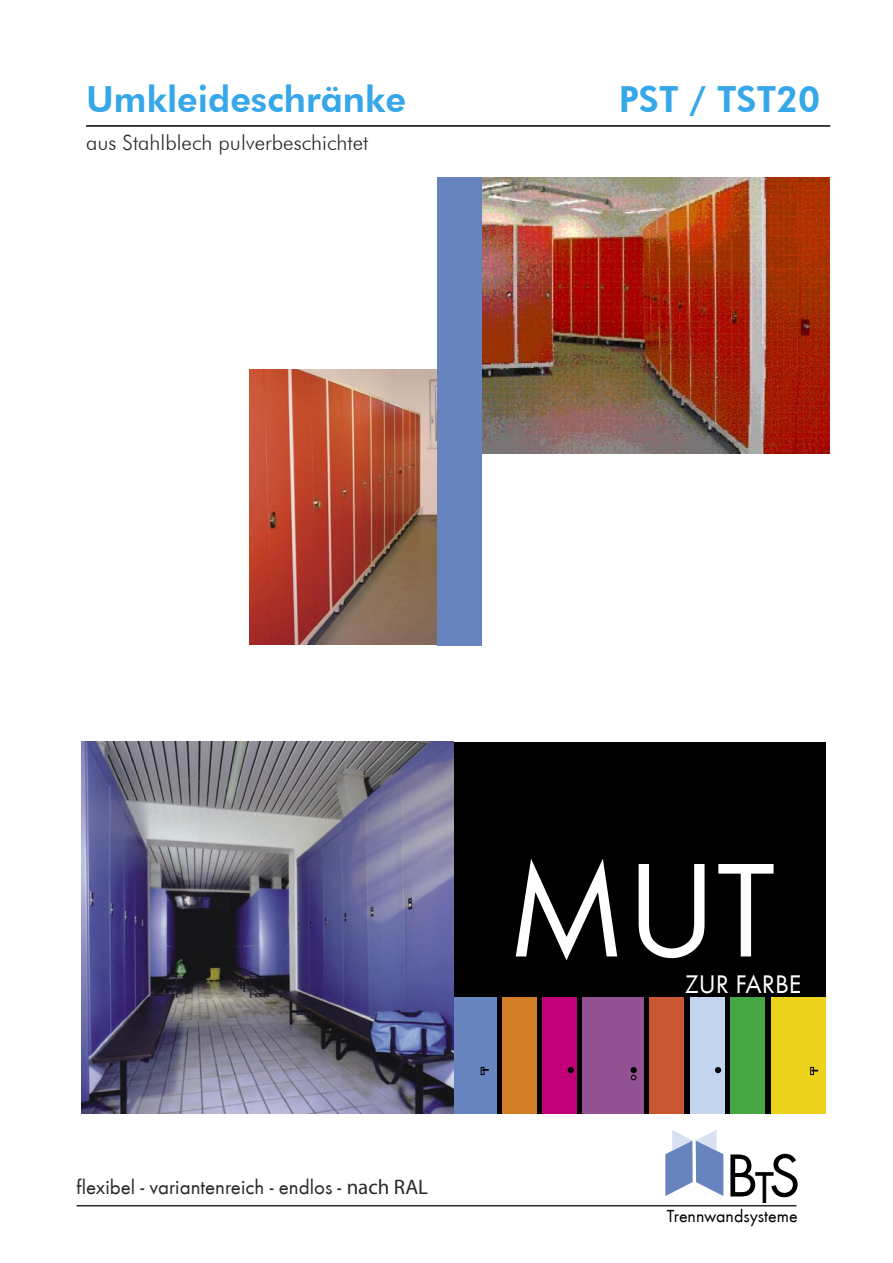
<style>
.page{position:relative;width:893px;height:1263px;background:#fff}
.page>*{position:absolute;margin:0;border:0;box-sizing:border-box;transform-origin:0 0}
.t1{font:138.75px "Futura TEE";color:#fff}
.t2{font:63px "Futura TEE";color:#000}
.t3{font:800 36px "Futura BT";color:#36a7e9}
.t4{font:26.25px "Futura TEE";color:#fff}
.t5{font:21px "Futura TEE";color:#2a2a2a}
.t6{font:300 21px "Futura BT";color:#2a2a2a}
.t7{font:18px "Futura TEE";color:#000}
.s1{font-style:inherit}
</style>
<div class="page">
<hr style="left:77px;top:1205px;width:719px;height:1px;background:#2a2a2a">
<svg style="left:665px;top:1130px;width:58px;height:66px"></svg>
<img style="left:250px;top:369px;width:187px;height:276px">
<div style="left:453px;top:742px;width:372px;height:372px;background:#000"></div>
<div style="left:454px;top:997px;width:43px;height:117px;background:#6784bf"></div>
<div style="left:502px;top:997px;width:35px;height:117px;background:#d27e26"></div>
<div style="left:542px;top:997px;width:35px;height:117px;background:#c10077"></div>
<div style="left:582px;top:997px;width:62px;height:117px;background:#915193"></div>
<div style="left:649px;top:997px;width:35px;height:117px;background:#c95832"></div>
<div style="left:690px;top:997px;width:34px;height:117px;background:#c3d4ee"></div>
<div style="left:730px;top:997px;width:35px;height:117px;background:#47a644"></div>
<div style="left:771px;top:997px;width:54px;height:117px;background:#ecd21c"></div>
<svg style="left:481px;top:1067px;width:8px;height:8px"></svg>
<div style="left:630px;top:1067px;width:7px;height:6px;background:#000;border-radius:50%"></div>
<svg style="left:631px;top:1075px;width:5px;height:5px"></svg>
<svg style="left:810px;top:1067px;width:8px;height:8px"></svg>
<img style="left:82px;top:742px;width:371px;height:372px">
<svg style="left:715px;top:1067px;width:6px;height:6px"></svg>
<svg style="left:568px;top:1067px;width:6px;height:6px"></svg>
<img style="left:481px;top:177px;width:348px;height:277px">
<div style="left:437px;top:173px;width:44px;height:473px;background:#6784bf"></div>
<hr style="left:86px;top:125px;width:744px;height:2px;background:#000">
<div style="left:192px;top:168px;width:666px;height:8px;background:#fff"></div>
<p class="t3" style="left:86px;top:77px;width:321px">Umkleideschränke</p>
<p class="t3" style="left:619px;top:77px;width:203px">PST / TST20</p>
<p class="t6" style="left:86px;top:130px;width:284px">aus Stahlblech pulverbeschichtet</p>
<p class="t5" style="left:77px;top:1175px;width:353px">flexibel - variantenreich - endlos - <span class="s1">nach RAL</span></p>
<p class="t1" style="left:507px;top:827px;width:270px">MUT</p>
<p class="t4" style="left:685px;top:968px;width:118px">ZUR FARBE</p>
<p class="t2" style="left:725px;top:1138px;width:77px">B<sub>T</sub>S</p>
<p class="t7" style="left:667px;top:1205px;width:132px">Trennwandsysteme</p>
</div>
